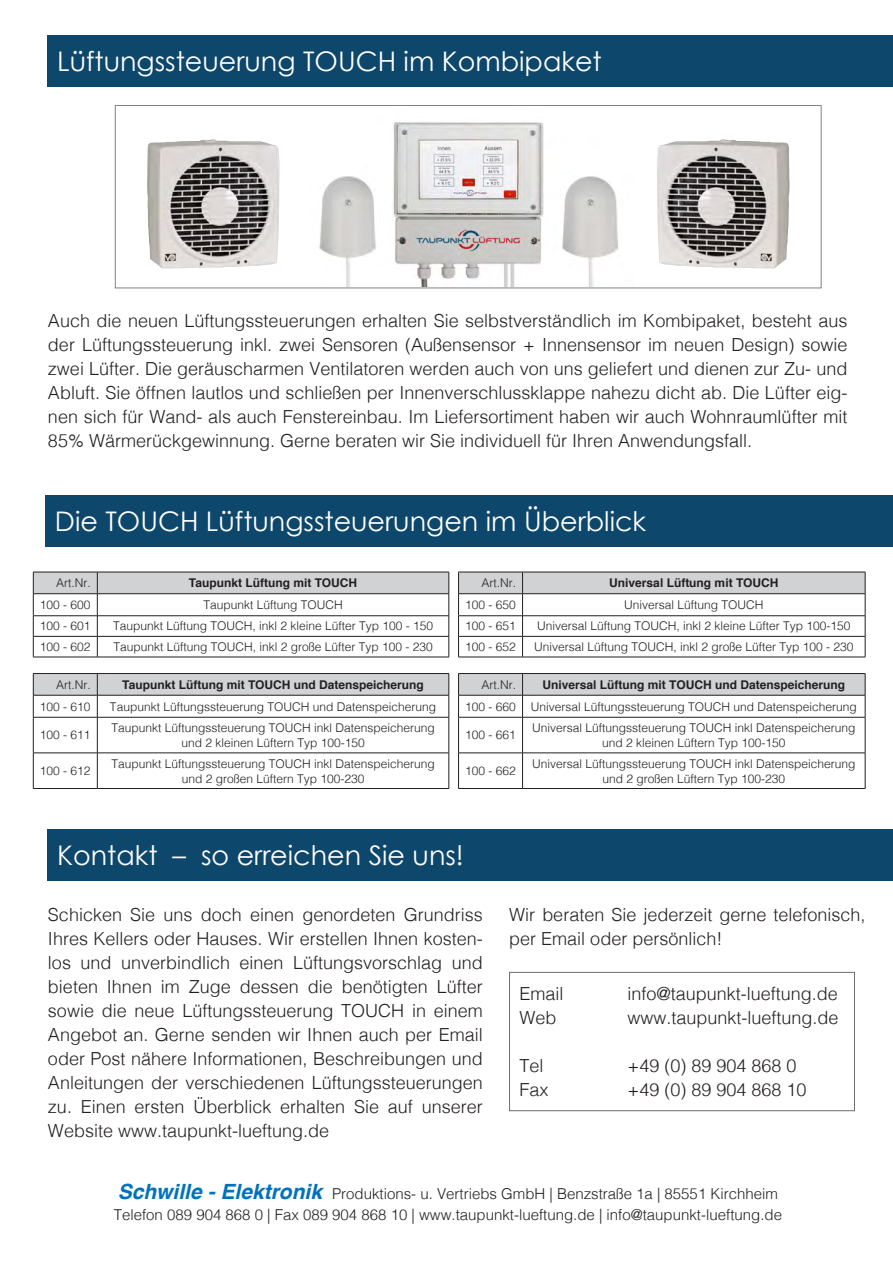
<style>
.page{position:relative;width:893px;height:1263px;background:#fff}
.page>*{position:absolute;margin:0;border:0;box-sizing:border-box;transform-origin:0 0}
.t1{font:27px "Century Gothic";color:#fff}
.t2{font:300 18px/24px "Helvetica";color:#231f20;text-align:justify}
.t3{font:300 15px "Helvetica";color:#231f20}
.t4{font:300 12px/15px "Helvetica";color:#231f20;text-align:center}
.t5{font:700 12px "Helvetica";color:#231f20}
.s1{font-weight:700;font-style:italic;font-size:21px;color:#0072bc}
</style>
<div class="page">
<div style="left:46px;top:495px;width:847px;height:51px;background:#0e476c"></div>
<div style="left:48px;top:829px;width:845px;height:51px;background:#0e476c"></div>
<div style="left:48px;top:35px;width:845px;height:51px;background:#0e476c"></div>
<div style="left:509px;top:972px;width:346px;height:139px;border:1px solid #6c6d70"></div>
<img style="left:657px;top:139px;width:133px;height:129px">
<img style="left:147px;top:139px;width:133px;height:129px">
<div style="left:115px;top:105px;width:706px;height:183px;border:1px solid #808285"></div>
<img style="left:319px;top:122px;width:299px;height:164px">
<svg style="left:33px;top:572px;width:417px;height:85px"></svg>
<hr style="left:33px;top:657px;width:64px;height:1px;background:#231f20">
<hr style="left:97px;top:657px;width:352px;height:1px;background:#231f20">
<svg style="left:458px;top:572px;width:408px;height:85px"></svg>
<hr style="left:458px;top:657px;width:65px;height:1px;background:#231f20">
<hr style="left:523px;top:657px;width:342px;height:1px;background:#231f20">
<svg style="left:33px;top:673px;width:417px;height:44px"></svg>
<hr style="left:33px;top:717px;width:64px;height:1px;background:#231f20">
<hr style="left:33px;top:717px;width:1px;height:36px;background:#231f20">
<hr style="left:97px;top:717px;width:352px;height:1px;background:#231f20">
<hr style="left:97px;top:717px;width:1px;height:36px;background:#231f20">
<hr style="left:449px;top:717px;width:1px;height:36px;background:#231f20">
<hr style="left:33px;top:753px;width:64px;height:1px;background:#231f20">
<hr style="left:33px;top:753px;width:1px;height:35px;background:#231f20">
<hr style="left:97px;top:753px;width:352px;height:1px;background:#231f20">
<hr style="left:97px;top:753px;width:1px;height:35px;background:#231f20">
<hr style="left:449px;top:753px;width:1px;height:35px;background:#231f20">
<hr style="left:33px;top:788px;width:64px;height:1px;background:#231f20">
<hr style="left:97px;top:788px;width:352px;height:1px;background:#231f20">
<svg style="left:458px;top:673px;width:408px;height:44px"></svg>
<hr style="left:458px;top:717px;width:65px;height:1px;background:#231f20">
<hr style="left:458px;top:717px;width:1px;height:36px;background:#231f20">
<hr style="left:523px;top:717px;width:342px;height:1px;background:#231f20">
<hr style="left:522px;top:717px;width:1px;height:36px;background:#231f20">
<hr style="left:865px;top:717px;width:1px;height:36px;background:#231f20">
<hr style="left:458px;top:753px;width:65px;height:1px;background:#231f20">
<hr style="left:458px;top:753px;width:1px;height:35px;background:#231f20">
<hr style="left:523px;top:753px;width:342px;height:1px;background:#231f20">
<hr style="left:522px;top:753px;width:1px;height:35px;background:#231f20">
<hr style="left:865px;top:753px;width:1px;height:35px;background:#231f20">
<hr style="left:458px;top:788px;width:65px;height:1px;background:#231f20">
<hr style="left:523px;top:788px;width:342px;height:1px;background:#231f20">
<p class="t1" style="left:57px;top:45px;width:546px">Lüftungssteuerung TOUCH im Kombipaket</p>
<p class="t2" style="left:48px;top:307px;width:801px">Auch die neuen Lüftungssteuerungen erhalten Sie selbstverständlich im Kombipaket, besteht aus der Lüftungssteuerung inkl. zwei Sensoren (Außensensor + Innensensor im neuen Design) sowie zwei Lüfter. Die geräuscharmen Ventilatoren werden auch von uns geliefert und dienen zur Zu- und Abluft. Sie öffnen lautlos und schließen per Innenverschlussklappe nahezu dicht ab. Die Lüfter eig&shy;nen sich für Wand- als auch Fenstereinbau. Im Liefersortiment haben wir auch Wohnraumlüfter mit 85% Wärmerückgewinnung. Gerne beraten wir Sie individuell für Ihren Anwendungsfall.</p>
<p class="t1" style="left:55px;top:505px;width:593px">Die TOUCH Lüftungssteuerungen im Überblick</p>
<p class="t4" style="left:56px;top:575px;width:36px">Art.Nr.</p>
<p class="t5" style="left:189px;top:573px;width:170px">Taupunkt Lüftung mit TOUCH</p>
<p class="t4" style="left:40px;top:596px;width:52px">100 - 600</p>
<p class="t4" style="left:203px;top:596px;width:141px">Taupunkt Lüftung TOUCH</p>
<p class="t4" style="left:40px;top:618px;width:52px">100 - 601</p>
<p class="t4" style="left:113px;top:618px;width:322px">Taupunkt Lüftung TOUCH, inkl 2 kleine Lüfter Typ 100 - 150</p>
<p class="t4" style="left:40px;top:638px;width:52px">100 - 602</p>
<p class="t4" style="left:113px;top:638px;width:321px">Taupunkt Lüftung TOUCH, inkl 2 große Lüfter Typ 100 - 230</p>
<p class="t4" style="left:56px;top:676px;width:36px">Art.Nr.</p>
<p class="t5" style="left:122px;top:675px;width:303px">Taupunkt Lüftung mit TOUCH und Datenspeicherung</p>
<p class="t4" style="left:40px;top:698px;width:52px">100 - 610</p>
<p class="t4" style="left:110px;top:698px;width:328px">Taupunkt Lüftungssteuerung TOUCH und Datenspeicherung</p>
<p class="t4" style="left:40px;top:727px;width:52px">100 - 611</p>
<p class="t4" style="left:111px;top:719px;width:325px">Taupunkt Lüftungssteuerung TOUCH inkl Datenspeicherung</p>
<p class="t4" style="left:181px;top:734px;width:185px">und 2 kleinen Lüftern Typ 100-150</p>
<p class="t4" style="left:40px;top:762px;width:52px">100 - 612</p>
<p class="t4" style="left:111px;top:755px;width:325px">Taupunkt Lüftungssteuerung TOUCH inkl Datenspeicherung</p>
<p class="t4" style="left:182px;top:770px;width:184px">und 2 großen Lüftern Typ 100-230</p>
<p class="t4" style="left:482px;top:575px;width:36px">Art.Nr.</p>
<p class="t5" style="left:609px;top:573px;width:171px">Universal Lüftung mit TOUCH</p>
<p class="t4" style="left:465px;top:596px;width:52px">100 - 650</p>
<p class="t4" style="left:624px;top:596px;width:141px">Universal Lüftung TOUCH</p>
<p class="t4" style="left:465px;top:618px;width:52px">100 - 651</p>
<p class="t4" style="left:537px;top:618px;width:315px">Universal Lüftung TOUCH, inkl 2 kleine Lüfter Typ 100-150</p>
<p class="t4" style="left:465px;top:638px;width:52px">100 - 652</p>
<p class="t4" style="left:534px;top:638px;width:321px">Universal Lüftung TOUCH, inkl 2 große Lüfter Typ 100 - 230</p>
<p class="t4" style="left:482px;top:676px;width:36px">Art.Nr.</p>
<p class="t5" style="left:543px;top:675px;width:304px">Universal Lüftung mit TOUCH und Datenspeicherung</p>
<p class="t4" style="left:465px;top:698px;width:52px">100 - 660</p>
<p class="t4" style="left:531px;top:698px;width:328px">Universal Lüftungssteuerung TOUCH und Datenspeicherung</p>
<p class="t4" style="left:465px;top:727px;width:52px">100 - 661</p>
<p class="t4" style="left:532px;top:719px;width:325px">Universal Lüftungssteuerung TOUCH inkl Datenspeicherung und 2 kleinen Lüftern Typ 100-150</p>
<p class="t4" style="left:465px;top:762px;width:52px">100 - 662</p>
<p class="t4" style="left:532px;top:755px;width:325px">Universal Lüftungssteuerung TOUCH inkl Datenspeicherung und 2 großen Lüftern Typ 100-230</p>
<p class="t1" style="left:57px;top:839px;width:408px">Kontakt – so erreichen Sie uns!</p>
<p class="t2" style="left:48px;top:901px;width:436px">Schicken Sie uns doch einen genordeten Grundriss Ihres Kellers oder Hauses. Wir erstellen Ihnen kosten&shy;los und unverbindlich einen Lüftungsvorschlag und bieten Ihnen im Zuge dessen die benötigten Lüfter sowie die neue Lüftungssteuerung TOUCH in einem Angebot an. Gerne senden wir Ihnen auch per Email oder Post nähere Informationen, Beschreibungen und Anleitungen der verschiedenen Lüftungssteuerungen zu. Einen ersten Überblick erhalten Sie auf unserer Website www.taupunkt-lueftung.de</p>
<p class="t2" style="left:509px;top:901px;width:358px">Wir beraten Sie jederzeit gerne telefonisch, per Email oder persönlich!</p>
<p class="t2" style="left:519px;top:980px;width:45px">Email</p>
<p class="t2" style="left:627px;top:980px;width:212px">info@taupunkt-lueftung.de</p>
<p class="t2" style="left:519px;top:1004px;width:39px">Web</p>
<p class="t2" style="left:627px;top:1004px;width:213px">www.taupunkt-lueftung.de</p>
<p class="t2" style="left:519px;top:1052px;width:26px">Tel</p>
<p class="t2" style="left:627px;top:1052px;width:170px">+49 (0) 89 904 868 0</p>
<p class="t2" style="left:519px;top:1076px;width:31px">Fax</p>
<p class="t2" style="left:627px;top:1076px;width:180px">+49 (0) 89 904 868 10</p>
<p class="t3" style="left:118px;top:1181px;width:662px"><span class="s1">Schwille - Elektronik</span> Produktions- u. Vertriebs GmbH | Benzstraße 1a | 85551 Kirchheim</p>
<p class="t3" style="left:114px;top:1202px;width:670px">Telefon 089 904 868 0 | Fax 089 904 868 10 | www.taupunkt-lueftung.de | info@taupunkt-lueftung.de</p>
</div>
